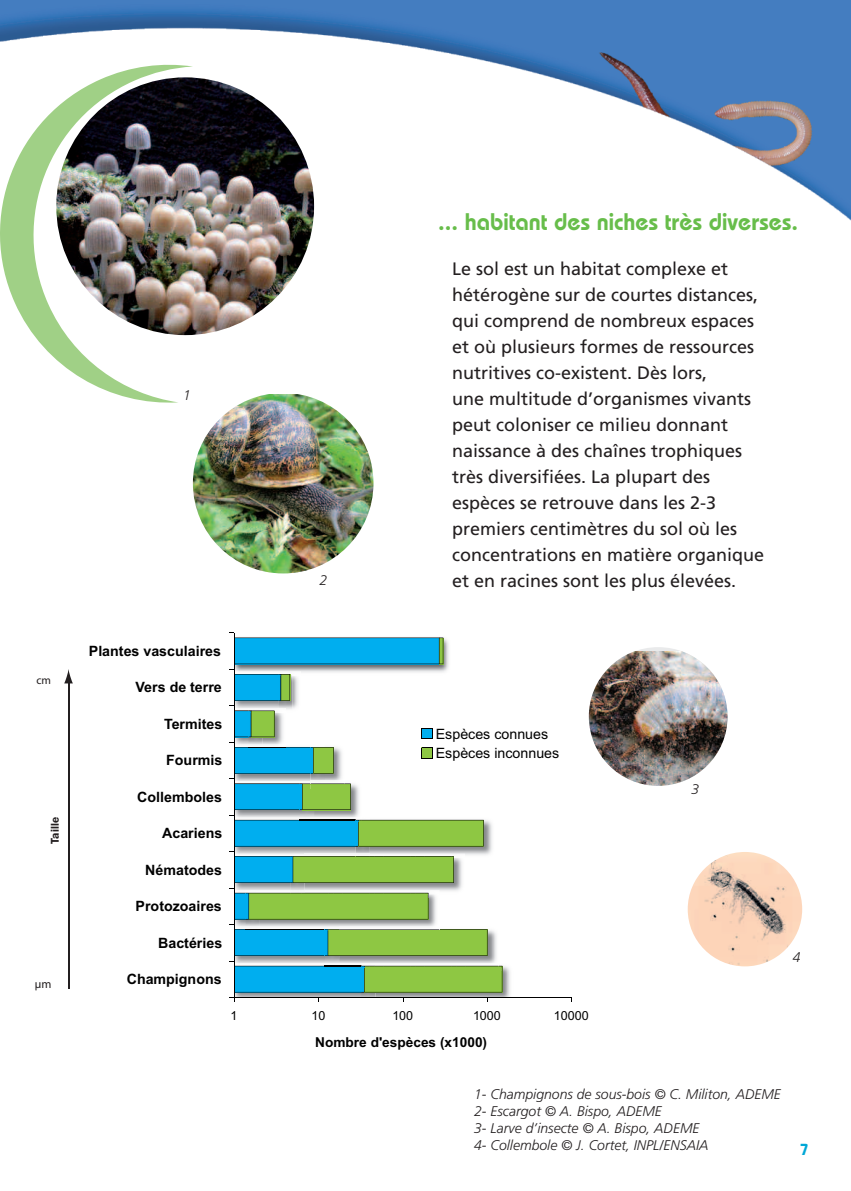
<style>
.page{position:relative;width:851px;height:1191px;background:#fff}
.page>*{position:absolute;margin:0;border:0;box-sizing:border-box;transform-origin:0 0}
.t1{font:600 24px "Bauhaus";color:#67bd4a}
.t2{font:18px/26px "Frutiger";color:#231f20}
.t3{font:600 16px "Bauhaus";color:#00a7d6}
.t4{font:700 14.2px "Arial";color:#000}
.t5{font:14.2px/19.6px "Arial";color:#000}
.t6{font:italic 300 14px/16.8px "Frutiger";color:#231f20}
.t7{font:700 13.6px "Arial";color:#000}
.t8{font:12.6px "Arial";color:#000}
.t9{font:12px "Myriad";color:#231f20}
.t10{font:600 11.4px "Franklin Gothic";color:#231f20}
.t11{font:11.4px "Myriad";color:#231f20}
</style>
<div class="page">
<img style="left:0;top:0;width:850px;height:967px">
<svg style="left:0;top:65px;width:193px;height:337px"></svg>
<img style="left:56px;top:77px;width:258px;height:258px;border-radius:50%">
<img style="left:193px;top:394px;width:180px;height:179px;border-radius:50%">
<svg style="left:11px;top:616px;width:585px;height:386px"></svg>
<img style="left:235px;top:700px;width:43px;height:6px">
<img style="left:443px;top:635px;width:7px;height:40px">
<img style="left:503px;top:963px;width:10px;height:34px">
<img style="left:292px;top:700px;width:9px;height:6px">
<img style="left:278px;top:700px;width:14px;height:6px">
<hr style="left:234px;top:997px;width:338px;height:1px;background:#000">
<hr style="left:234px;top:633px;width:1px;height:364px;background:#000">
<svg style="left:230px;top:633px;width:213px;height:67px"></svg>
<div style="left:412px;top:723px;width:157px;height:39px;background:#fff"></div>
<svg style="left:230px;top:706px;width:273px;height:295px"></svg>
<hr style="left:68px;top:680px;width:1px;height:308px;background:#231f20">
<svg style="left:64px;top:669px;width:9px;height:14px"></svg>
<img style="left:588px;top:651px;width:139px;height:135px">
<img style="left:687px;top:852px;width:115px;height:114px;border-radius:50%">
<p class="t11" style="left:36px;top:675px;width:16px">cm</p>
<p class="t10" style="left:48px;top:844px;width:28px;rotate:-90deg">Taille</p>
<p class="t9" style="left:35px;top:979px;width:18px">µm</p>
<p class="t6" style="left:183px;top:388px;width:9px">1</p>
<p class="t6" style="left:319px;top:573px;width:9px">2</p>
<h1 class="t1" style="left:438px;top:213px;width:361px">... habitant des niches très diverses.</h1>
<p class="t2" style="left:452px;top:257px;width:313px">Le sol est un habitat complexe et hétérogène sur de courtes distances, qui comprend de nombreux espaces et où plusieurs formes de ressources nutritives co-existent. Dès lors,<br>une multitude d’organismes vivants peut coloniser ce milieu donnant naissance à des chaînes trophiques très diversifiées. La plupart des espèces se retrouve dans les 2-3 premiers centimètres du sol où les concentrations en matière organique et en racines sont les plus élevées.</p>
<p class="t4" style="left:89px;top:643px;width:134px">Plantes vasculaires</p>
<p class="t4" style="left:136px;top:679px;width:88px">Vers de terre</p>
<p class="t4" style="left:164px;top:716px;width:60px">Termites</p>
<p class="t4" style="left:166px;top:752px;width:58px">Fourmis</p>
<p class="t4" style="left:137px;top:789px;width:86px">Collemboles</p>
<p class="t4" style="left:162px;top:825px;width:62px">Acariens</p>
<p class="t4" style="left:145px;top:862px;width:78px">Nématodes</p>
<p class="t5" style="left:436px;top:724px;width:125px">Espèces connues<br>Espèces inconnues</p>
<p class="t4" style="left:136px;top:898px;width:88px">Protozoaires</p>
<p class="t4" style="left:158px;top:934px;width:66px">Bactéries</p>
<p class="t4" style="left:127px;top:971px;width:96px">Champignons</p>
<p class="t8" style="left:230px;top:1008px;width:8px">1</p>
<p class="t8" style="left:311px;top:1008px;width:15px">10</p>
<p class="t8" style="left:392px;top:1008px;width:22px">100</p>
<p class="t8" style="left:473px;top:1008px;width:29px">1000</p>
<p class="t8" style="left:554px;top:1008px;width:36px">10000</p>
<p class="t7" style="left:315px;top:1034px;width:173px">Nombre d'espèces (x1000)</p>
<p class="t6" style="left:691px;top:781px;width:9px">3</p>
<p class="t6" style="left:792px;top:949px;width:9px">4</p>
<p class="t6" style="left:474px;top:1087px;width:308px">1- Champignons de sous-bois © C. Militon, ADEME 2- Escargot © A. Bispo, ADEME<br>3- Larve d’insecte © A. Bispo, ADEME<br>4- Collembole © J. Cortet, INPL/ENSAIA</p>
<p class="t3" style="left:799px;top:1143px;width:10px">7</p>
</div>
